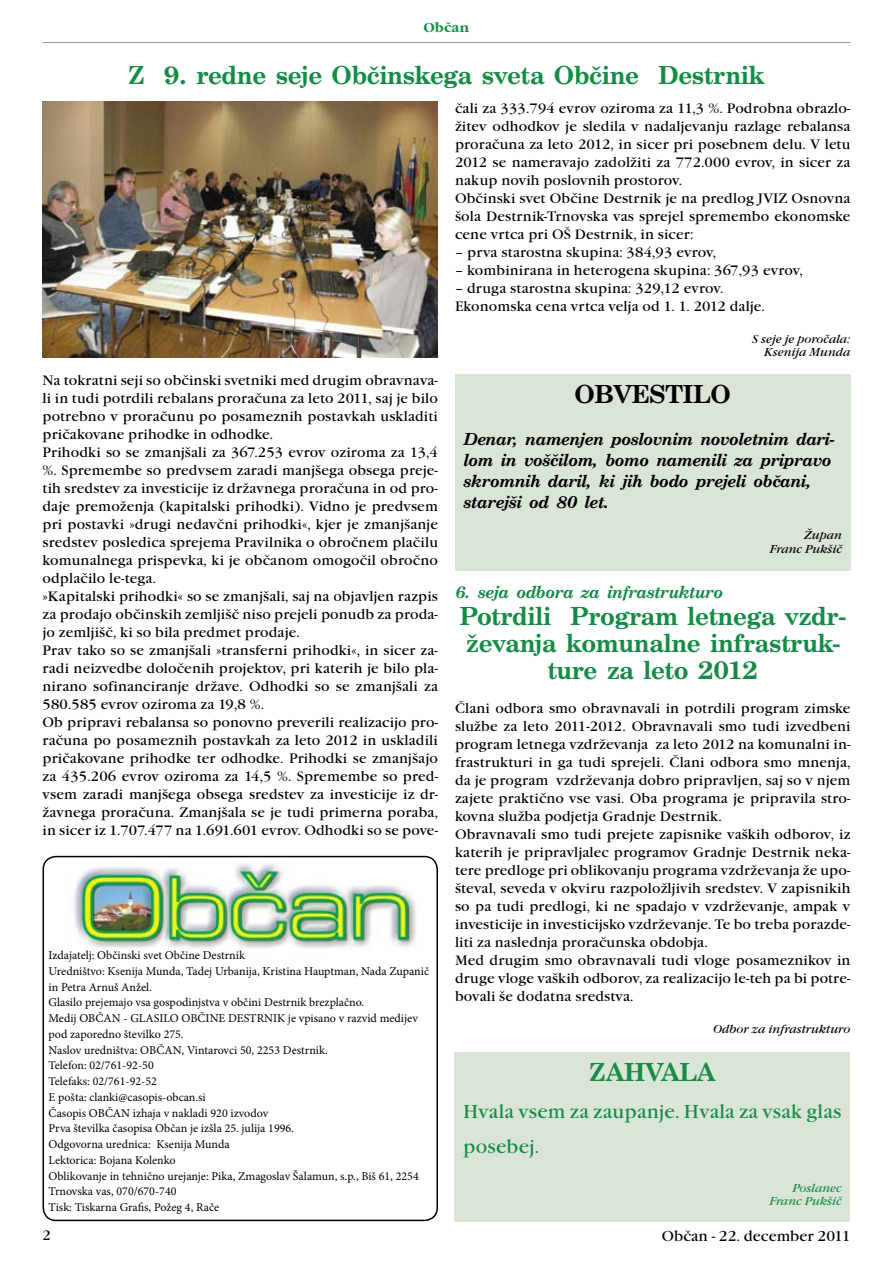
<style>
.page{position:relative;width:893px;height:1263px;background:#fff}
.page>*{position:absolute;margin:0;border:0;box-sizing:border-box;transform-origin:0 0}
.t1{font:700 27px/27px "Century Sch TEE";letter-spacing:-.01em;color:#148c45;text-align:center}
.t2{font:700 27px "Century Sch TEE";letter-spacing:-.01em;color:#000}
.t3{font:19.5px/34.5px "Garamond Itc TEE";letter-spacing:.01em;color:#148c45}
.t4{font:italic 700 18px/21px "Century Sch TEE";letter-spacing:-.01em;color:#000}
.t5{font:italic 700 18px "Century Sch TEE";letter-spacing:-.01em;color:#148c45}
.t6{font:15px "Garamond Itc TEE";color:#000}
.t7{font:14.25px/18px "Garamond Itc TEE";letter-spacing:.01em;color:#000}
.t8{font:700 13.5px "Garamond Itc TEE";letter-spacing:.01em;color:#148c45}
.t9{font:12px/15.8px "Minion Pro";color:#000}
.t10{font:italic 12px/13.5px "Garamond Itc TEE";color:#000;text-align:right}
.t11{font:italic 12px/13.5px "Garamond Itc TEE";color:#148c45;text-align:right}
</style>
<div class="page">
<hr style="left:43px;top:42px;width:807px;height:1px;background:#939598">
<img style="left:73px;top:863px;width:343px;height:85px">
<div style="left:43px;top:856px;width:395px;height:365px;border:2px solid #000;border-radius:13px"></div>
<img style="left:43px;top:101px;width:395px;height:257px">
<div style="left:455px;top:374px;width:395px;height:196px;background:#dae4d7"></div>
<div style="left:455px;top:1052px;width:395px;height:170px;background:#dae4d7"></div>
<p class="t8" style="left:423px;top:20px;width:47px">Občan</p>
<h1 class="t1" style="left:128px;top:62px;width:638px">Z 9. redne seje Občinskega sveta Občine Destrnik</h1>
<p class="t7" style="left:455px;top:99px;width:397px">čali za 333.794 evrov oziroma za 11,3 %. Podrobna obrazlo&shy;žitev odhodkov je sledila v nadaljevanju razlage rebalansa proračuna za leto 2012, in sicer pri posebnem delu. V letu 2012 se nameravajo zadolžiti za 772.000 evrov, in sicer za nakup novih poslovnih prostorov.<br>Občinski svet Občine Destrnik je na predlog JVIZ Osnovna šola Destrnik-Trnovska vas sprejel spremembo ekonomske cene vrtca pri OŠ Destrnik, in sicer:</p>
<p class="t7" style="left:455px;top:243px;width:263px">– prva starostna skupina: 384,93 evrov,</p>
<p class="t7" style="left:455px;top:261px;width:349px">– kombinirana in heterogena skupina: 367,93 evrov,</p>
<p class="t7" style="left:455px;top:279px;width:311px">– druga starostna skupina: 329,12 evrov.<br>Ekonomska cena vrtca velja od 1. 1. 2012 dalje.</p>
<p class="t10" style="left:752px;top:332px;width:100px">S seje je poročala:<br>Ksenija Munda</p>
<h1 class="t2" style="left:574px;top:378px;width:158px">OBVESTILO</h1>
<p class="t4" style="left:463px;top:429px;width:373px">Denar, namenjen poslovnim novoletnim dari&shy;lom in voščilom, bomo namenili za pripravo skromnih daril, ki jih bodo prejeli občani, starejši od 80 let.</p>
<p class="t10" style="left:770px;top:528px;width:74px">Župan<br>Franc Pukšič</p>
<p class="t5" style="left:455px;top:582px;width:269px">6. seja odbora za infrastrukturo</p>
<h1 class="t1" style="left:460px;top:603px;width:387px">Potrdili Program letnega vzdr&shy;ževanja komunalne infrastruk&shy;ture za leto 2012</h1>
<p class="t7" style="left:455px;top:700px;width:397px">Člani odbora smo obravnavali in potrdili program zimske službe za leto 2011-2012. Obravnavali smo tudi izvedbeni program letnega vzdrževanja za leto 2012 na komunalni in&shy;frastrukturi in ga tudi sprejeli. Člani odbora smo mnenja, da je program vzdrževanja dobro pripravljen, saj so v njem zajete praktično vse vasi. Oba programa je pripravila stro&shy;kovna služba podjetja Gradnje Destrnik.<br>Obravnavali smo tudi prejete zapisnike vaških odborov, iz katerih je pripravljalec programov Gradnje Destrnik neka&shy;tere predloge pri oblikovanju programa vzdrževanja že upo&shy;števal, seveda v okviru razpoložljivih sredstev. V zapisnikih so pa tudi predlogi, ki ne spadajo v vzdrževanje, ampak v investicije in investicijsko vzdrževanje. Te bo treba porazde&shy;liti za naslednja proračunska obdobja.<br>Med drugim smo obravnavali tudi vloge posameznikov in druge vloge vaških odborov, za realizacijo le-teh pa bi potre&shy;bovali še dodatna sredstva.</p>
<p class="t10" style="left:713px;top:1022px;width:139px">Odbor za infrastrukturo</p>
<h1 class="t1" style="left:589px;top:1059px;width:128px">ZAHVALA</h1>
<h2 class="t3" style="left:463px;top:1095px;width:380px">Hvala vsem za zaupanje. Hvala za vsak glas posebej.</h2>
<p class="t11" style="left:769px;top:1181px;width:74px">Poslanec<br>Franc Pukšič</p>
<p class="t7" style="left:43px;top:371px;width:397px">Na tokratni seji so občinski svetniki med drugim obravnava&shy;li in tudi potrdili rebalans proračuna za leto 2011, saj je bilo potrebno v proračunu po posameznih postavkah uskladiti pričakovane prihodke in odhodke.<br>Prihodki so se zmanjšali za 367.253 evrov oziroma za 13,4 %. Spremembe so predvsem zaradi manjšega obsega preje&shy;tih sredstev za investicije iz državnega proračuna in od pro&shy;daje premoženja (kapitalski prihodki). Vidno je predvsem pri postavki »drugi nedavčni prihodki«, kjer je zmanjšanje sredstev posledica sprejema Pravilnika o obročnem plačilu komunalnega prispevka, ki je občanom omogočil obročno odplačilo le-tega.<br>»Kapitalski prihodki« so se zmanjšali, saj na objavljen razpis za prodajo občinskih zemljišč niso prejeli ponudb za proda&shy;jo zemljišč, ki so bila predmet prodaje.<br>Prav tako so se zmanjšali »transferni prihodki«, in sicer za&shy;radi neizvedbe določenih projektov, pri katerih je bilo pla&shy;nirano sofinanciranje države. Odhodki so se zmanjšali za 580.585 evrov oziroma za 19,8 %.<br>Ob pripravi rebalansa so ponovno preverili realizacijo pro&shy;računa po posameznih postavkah za leto 2012 in uskladili pričakovane prihodke ter odhodke. Prihodki se zmanjšajo za 435.206 evrov oziroma za 14,5 %. Spremembe so pred&shy;vsem zaradi manjšega obsega sredstev za investicije iz dr&shy;žavnega proračuna. Zmanjšala se je tudi primerna poraba, in sicer iz 1.707.477 na 1.691.601 evrov. Odhodki so se pove-</p>
<p class="t9" style="left:49px;top:947px;width:382px">Izdajatelj: Občinski svet Občine Destrnik<br>Uredništvo: Ksenija Munda, Tadej Urbanija, Kristina Hauptman, Nada Zupanič in Petra Arnuš Anžel.<br>Glasilo prejemajo vsa gospodinjstva v občini Destrnik brezplačno.<br>Medij OBČAN - GLASILO OBČINE DESTRNIK je vpisano v razvid medijev pod zaporedno številko 275.<br>Naslov uredništva: OBČAN, Vintarovci 50, 2253 Destrnik.<br>Telefon: 02/761-92-50<br>Telefaks: 02/761-92-52<br>E pošta: clanki@casopis-obcan.si<br>Časopis OBČAN izhaja v nakladi 920 izvodov<br>Prva številka časopisa Občan je izšla 25. julija 1996.<br>Odgovorna urednica: Ksenija Munda<br>Lektorica: Bojana Kolenko<br>Oblikovanje in tehnično urejanje: Pika, Zmagoslav Šalamun, s.p., Biš 61, 2254<br>Trnovska vas, 070/670-740<br>Tisk: Tiskarna Grafis, Požeg 4, Rače</p>
<p class="t7" style="left:43px;top:1226px;width:10px">2</p>
<p class="t6" style="left:662px;top:1227px;width:190px">Občan - 22. december 2011</p>
</div>
